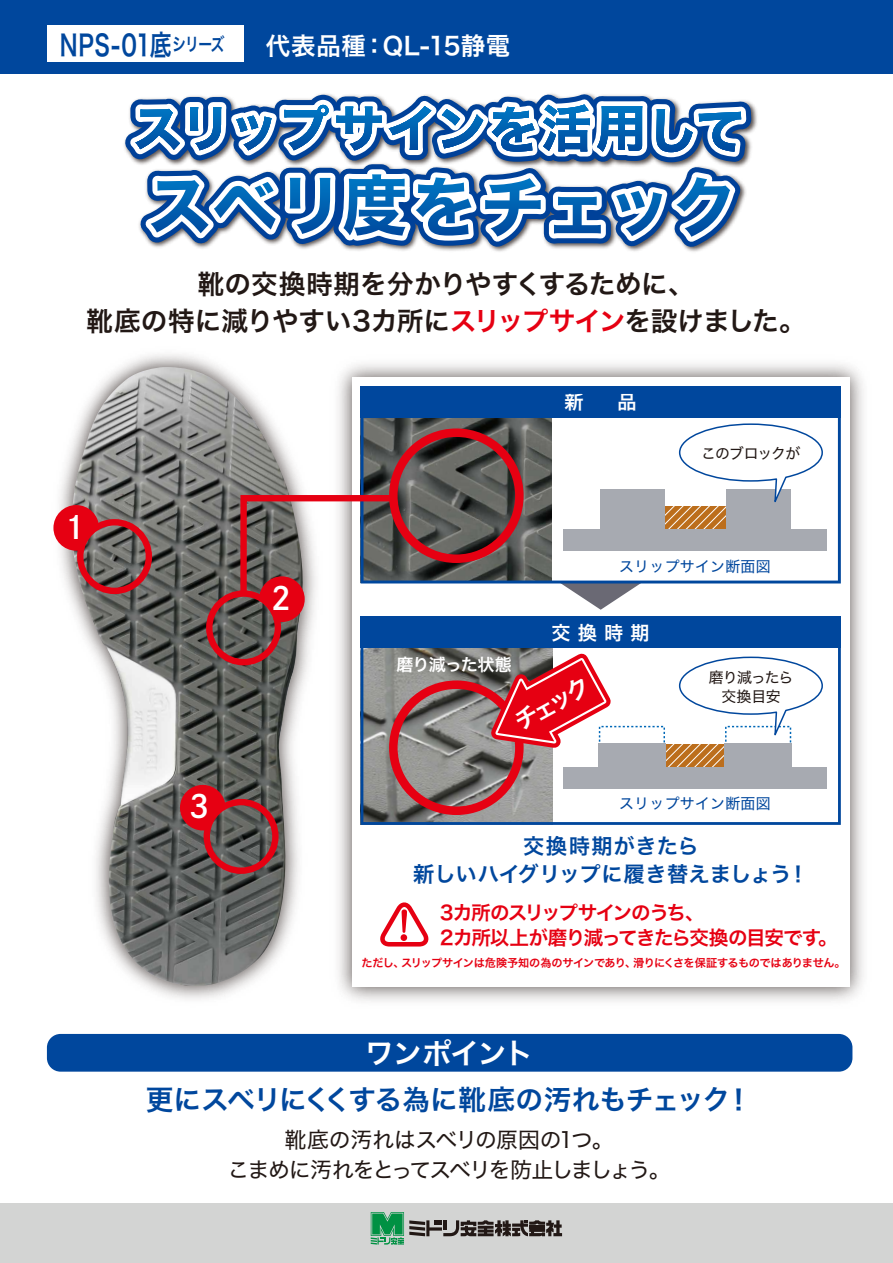
<style>
.page{position:relative;width:893px;height:1263px;background:#fff}
.page>*{position:absolute;margin:0;border:0;box-sizing:border-box;transform-origin:0 0}
.t1{font:31.35px "DNP Shuei Go Gin Std B";color:#fff}
.t2{font:28.8px "Hiragino Sans W6";letter-spacing:-.025em;color:#fff}
.t3{font:28.65px "Hiragino Sans W6";letter-spacing:-.015em;color:#00479d;scale:.76 1}
.t4{font:27.75px "Hiragino Sans W6";letter-spacing:-.04em;color:#00479d}
.t5{font:26.7px/37.5px "Hiragino Sans W6";letter-spacing:-.015em;color:#221815;text-align:center}
.t6{font:24.45px "Hiragino Sans W6";letter-spacing:.03em;color:#fff}
.t7{font:24px "Hiragino Sans W6";color:#fff}
.t8{font:21.9px/30.3px "Hiragino Sans W4";letter-spacing:-.085em;color:#221815;text-align:center}
.t9{font:21.3px/28.7px "Hiragino Sans W6";letter-spacing:.005em;color:#00479d;text-align:center}
.t10{font:19.5px/24.2px "Hiragino Sans W6";letter-spacing:-.075em;color:#e60012}
.t11{font:19.2px "Hiragino Sans W6";color:#fff}
.t12{font:16.95px "Hiragino Sans W6";letter-spacing:-.04em;color:#fff}
.t13{font:14.85px "Hiragino Sans W4";letter-spacing:.02em;color:#00479d}
.t14{font:14.85px/19.2px "Hiragino Sans W4";letter-spacing:-.05em;color:#221815;text-align:center}
.t15{font:11.1px "Hiragino Sans W6";letter-spacing:-.04em;color:#e60012}
.s1{font-size:18px}
.s2{color:#e60012}
</style>
<div class="page">
<img style="left:338px;top:364px;width:526px;height:638px">
<div style="left:352px;top:378px;width:497px;height:609px;background:#fff"></div>
<div style="left:0;top:0;width:893px;height:73px;background:#00479d"></div>
<div style="left:47px;top:1034px;width:805px;height:38px;background:#00479d;border-radius:14px"></div>
<img style="left:60px;top:354px;width:247px;height:645px">
<img style="left:72px;top:367px;width:233px;height:620px">
<svg style="left:53px;top:502px;width:102px;height:95px;background:#a16164"></svg>
<svg style="left:177px;top:782px;width:105px;height:95px;background:#7d4144"></svg>
<svg style="left:560px;top:583px;width:81px;height:27px"></svg>
<svg style="left:124px;top:93px;width:633px;height:159px"></svg>
<svg style="left:381px;top:902px;width:48px;height:45px"></svg>
<div style="left:0;top:1203px;width:893px;height:60px;background:#d3d4d3"></div>
<div style="left:47px;top:26px;width:197px;height:36px;background:#fff"></div>
<svg style="left:371px;top:1212px;width:191px;height:32px"></svg>
<div style="left:361px;top:386px;width:480px;height:32px;background:#00479d"></div>
<svg style="left:361px;top:418px;width:480px;height:165px"></svg>
<svg style="left:361px;top:648px;width:480px;height:177px"></svg>
<div style="left:389px;top:680px;width:135px;height:135px;border:9px solid #e60012;border-radius:50%"></div>
<svg style="left:479px;top:648px;width:143px;height:110px"></svg>
<svg style="left:203px;top:492px;width:198px;height:176px"></svg>
<div style="left:361px;top:616px;width:480px;height:32px;background:#00479d"></div>
<p class="t3" style="left:60px;top:19px;width:218px">NPS-01底<span class="s1">シリーズ</span></p>
<p class="t6" style="left:266px;top:23px;width:246px">代表品種：QL-15静電</p>
<p class="t5" style="left:86px;top:264px;width:721px">靴の交換時期を分かりやすくするために、<br>靴底の特に減りやすい3カ所に<span class="s2">スリップサイン</span>を設けました。</p>
<p class="t1" style="left:65px;top:505px;width:22px">1</p>
<p class="t11" style="left:564px;top:385px;width:21px">新</p>
<p class="t11" style="left:618px;top:385px;width:21px">品</p>
<p class="t14" style="left:701px;top:442px;width:101px">このブロックが</p>
<p class="t1" style="left:271px;top:576px;width:22px">2</p>
<p class="t1" style="left:189px;top:785px;width:22px">3</p>
<p class="t13" style="left:619px;top:553px;width:153px">スリップサイン断面図</p>
<p class="t12" style="left:396px;top:649px;width:117px">磨り減った状態</p>
<p class="t11" style="left:552px;top:615px;width:99px">交 換 時 期</p>
<p class="t7" style="left:505px;top:704px;width:84px;rotate:-29deg">チェック</p>
<p class="t14" style="left:709px;top:666px;width:86px">磨り減ったら交換目安</p>
<p class="t13" style="left:619px;top:790px;width:153px">スリップサイン断面図</p>
<p class="t9" style="left:413px;top:830px;width:397px">交換時期がきたら<br>新しいハイグリップに履き替えましょう！</p>
<p class="t10" style="left:440px;top:900px;width:400px">3カ所のスリップサインのうち、<br>2カ所以上が磨り減ってきたら交換の目安です。</p>
<p class="t15" style="left:361px;top:953px;width:486px">ただし、スリップサインは危険予知の為のサインであり、滑りにくさを保証するものではありません。</p>
<p class="t2" style="left:365px;top:1027px;width:170px">ワンポイント</p>
<p class="t4" style="left:146px;top:1075px;width:608px">更にスベリにくくする為に靴底の汚れもチェック！</p>
<p class="t8" style="left:228px;top:1123px;width:445px">靴底の汚れはスベリの原因の1つ。<br>こまめに汚れをとってスベリを防止しましょう。</p>
</div>
